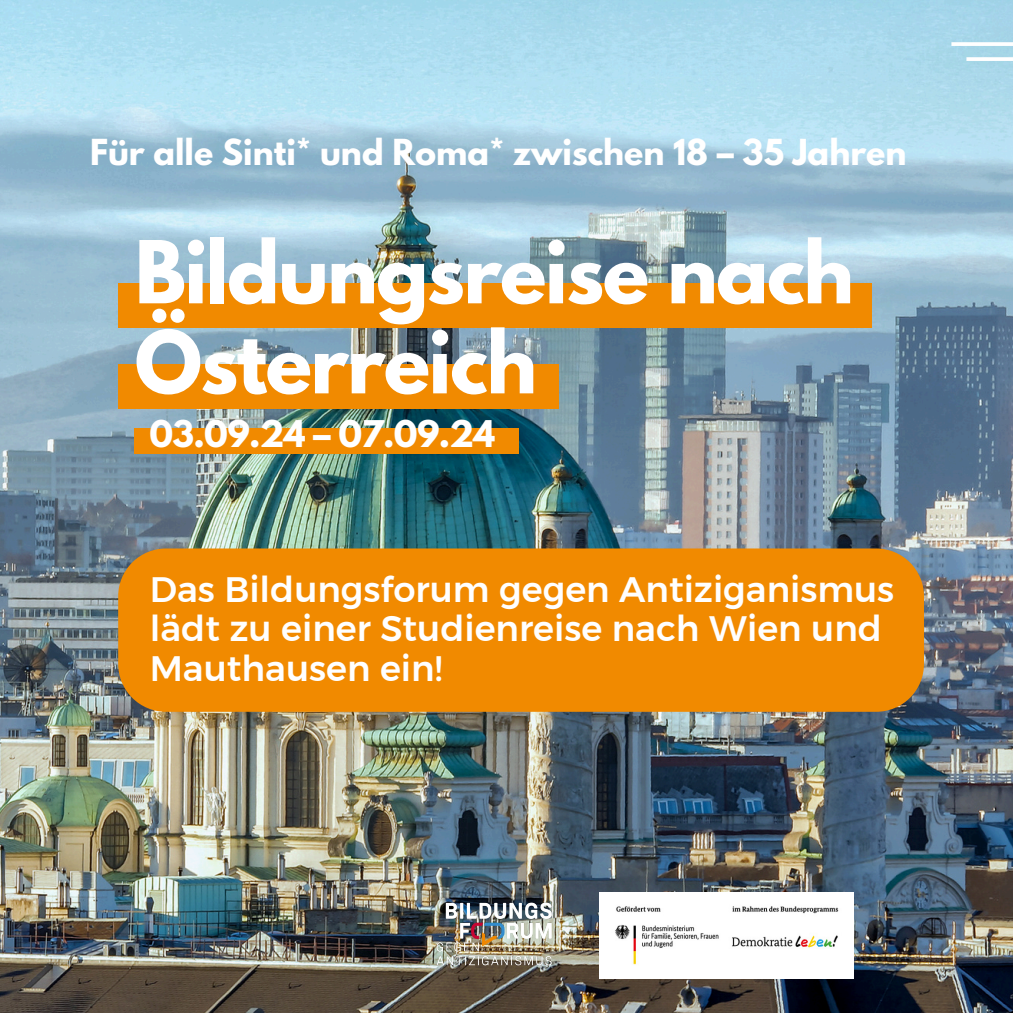
<style>
.page{position:relative;width:1013px;height:1013px;background:#fff}
.page>*{position:absolute;margin:0;border:0;box-sizing:border-box;transform-origin:0 0}
.t1{font:700 76.75px/90px "League Spartan";letter-spacing:-.02em;color:#fff}
.t2{font:35.25px/39.4px "Kief Montaser Medium";color:#fff}
.t3{font:700 32.62px "League Spartan";letter-spacing:-.02em;color:#fff}
.t4{font:700 31.75px "League Spartan";color:#fff}
</style>
<div class="page">
<img style="left:0;top:0;width:1012px;height:1012px">
<svg style="left:951px;top:42px;width:61px;height:4px"></svg>
<svg style="left:966px;top:57px;width:46px;height:4px"></svg>
<div style="left:118px;top:283px;width:753px;height:45px;background:#f18a00"></div>
<div style="left:118px;top:364px;width:440px;height:44px;background:#f18a00"></div>
<div style="left:118px;top:548px;width:806px;height:163px;background:#f18a00"></div>
<img style="left:599px;top:892px;width:254px;height:86px">
<div style="left:135px;top:428px;width:384px;height:26px;background:#f18a00"></div>
<img style="left:427px;top:887px;width:135px;height:95px">
<p class="t4" style="left:90px;top:136px;width:817px">Für alle Sinti* und Roma* zwischen 18 – 35 Jahren</p>
<h1 class="t1" style="left:135px;top:237px;width:720px">Bildungsreise nach<br>Österreich</h1>
<p class="t3" style="left:149px;top:417px;width:347px">03.09.24 – 07.09.24</p>
<p class="t2" style="left:150px;top:569px;width:746px">Das Bildungsforum gegen Antiziganismus lädt zu einer Studienreise nach Wien und<br>Mauthausen ein!</p>
</div>
